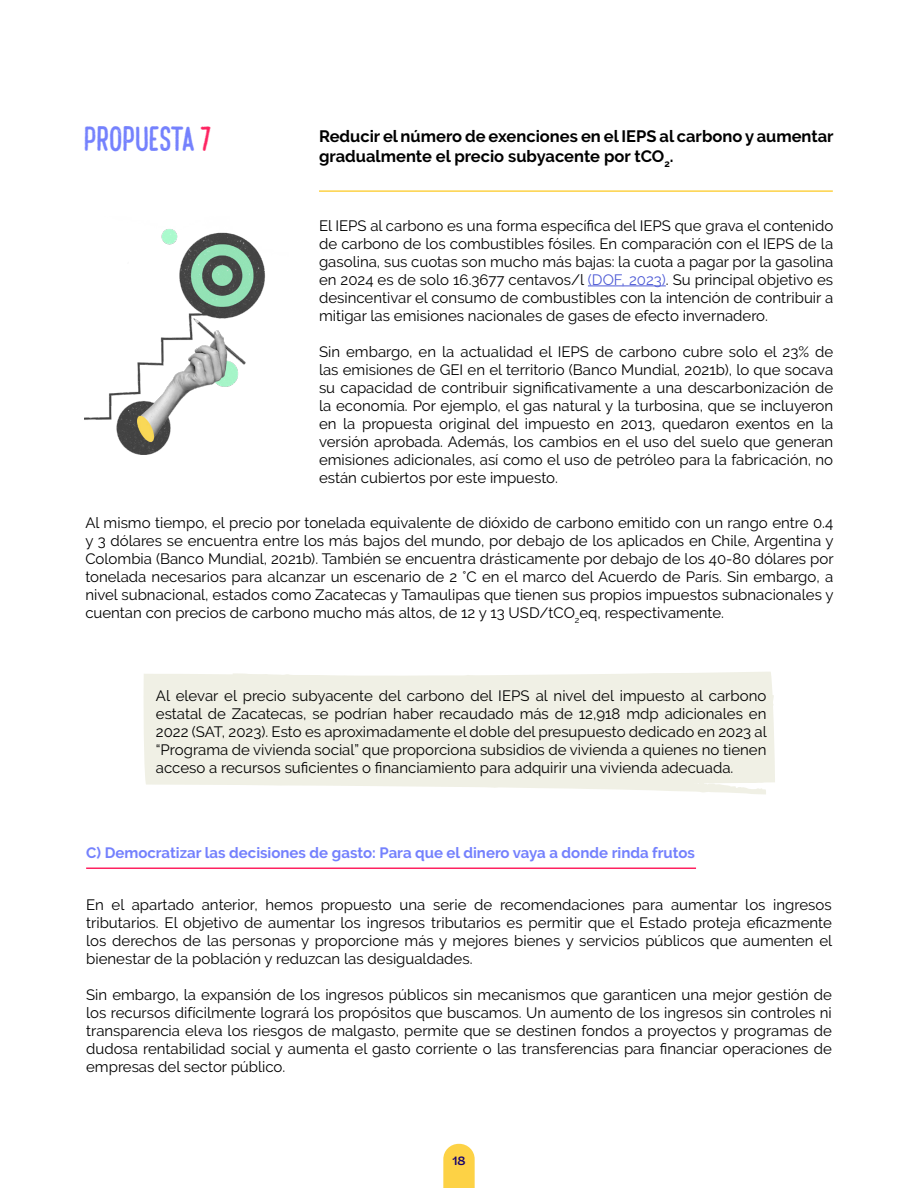
<style>
.page{position:relative;width:918px;height:1188px;background:#fff}
.page>*{position:absolute;margin:0;border:0;box-sizing:border-box;transform-origin:0 0}
.t1{font:27px "Caf Franoise";color:#7481fd}
.t2{font:700 16.5px/19.8px "Raleway";color:#000}
.t3{font:15px/18px "Raleway";color:#000;text-align:justify}
.t4{font:700 15px "Raleway";color:#7481fd}
.t5{font:700 12px "Panel Sans";color:#16016d}
.s1{color:#fe2260}
.s2{color:#4f5cd6}
</style>
<div class="page">
<svg style="left:443px;top:1144px;width:32px;height:44px"></svg>
<img style="left:85px;top:229px;width:180px;height:226px">
<hr style="left:319px;top:190px;width:514px;height:2px;background:#fdd245">
<hr style="left:588px;top:286px;width:78px;height:1px;background:#4f5cd6">
<svg style="left:143px;top:674px;width:623px;height:120px;fill:#f0f0e5"></svg>
<div style="left:228px;top:672px;width:547px;height:112px;background:#f0f0e5"></div>
<hr style="left:86px;top:868px;width:610px;height:1px;background:#fe2260">
<h1 class="t1" style="left:85px;top:118px;width:130px">PROPUESTA <span class="s1">7</span></h1>
<p class="t2" style="left:319px;top:126px;width:516px">Reducir el número de exenciones en el IEPS al carbono y aumentar gradualmente el precio subyacente por tCO<sub>2</sub>.</p>
<p class="t3" style="left:319px;top:216px;width:516px">El IEPS al carbono es una forma específica del IEPS que grava el contenido de carbono de los combustibles fósiles. En comparación con el IEPS de la gasolina, sus cuotas son mucho más bajas: la cuota a pagar por la gasolina en 2024 es de solo 16.3677 centavos/l <span class="s2">(DOF, 2023)</span>. Su principal objetivo es desincentivar el consumo de combustibles con la intención de contribuir a mitigar las emisiones nacionales de gases de efecto invernadero.</p>
<p class="t3" style="left:319px;top:342px;width:516px">Sin embargo, en la actualidad el IEPS de carbono cubre solo el 23% de las emisiones de GEI en el territorio (Banco Mundial, 2021b), lo que socava su capacidad de contribuir significativamente a una descarbonización de la economía. Por ejemplo, el gas natural y la turbosina, que se incluyeron en la propuesta original del impuesto en 2013, quedaron exentos en la versión aprobada. Además, los cambios en el uso del suelo que generan emisiones adicionales, así como el uso de petróleo para la fabricación, no están cubiertos por este impuesto.</p>
<p class="t3" style="left:85px;top:514px;width:750px">Al mismo tiempo, el precio por tonelada equivalente de dióxido de carbono emitido con un rango entre 0.4 y 3 dólares se encuentra entre los más bajos del mundo, por debajo de los aplicados en Chile, Argentina y Colombia (Banco Mundial, 2021b). También se encuentra drásticamente por debajo de los 40-80 dólares por tonelada necesarios para alcanzar un escenario de 2 °C en el marco del Acuerdo de París. Sin embargo, a nivel subnacional, estados como Zacatecas y Tamaulipas que tienen sus propios impuestos subnacionales y cuentan con precios de carbono mucho más altos, de 12 y 13 USD/tCO<sub>2</sub>eq, respectivamente.</p>
<p class="t3" style="left:156px;top:687px;width:613px">Al elevar el precio subyacente del carbono del IEPS al nivel del impuesto al carbono estatal de Zacatecas, se podrían haber recaudado más de 12,918 mdp adicionales en 2022 (SAT, 2023). Esto es aproximadamente el doble del presupuesto dedicado en 2023 al “Programa de vivienda social” que proporciona subsidios de vivienda a quienes no tienen acceso a recursos suficientes o financiamiento para adquirir una vivienda adecuada.</p>
<p class="t4" style="left:86px;top:844px;width:610px">C) Democratizar las decisiones de gasto: Para que el dinero vaya a donde rinda frutos</p>
<p class="t3" style="left:86px;top:896px;width:748px">En el apartado anterior, hemos propuesto una serie de recomendaciones para aumentar los ingresos tributarios. El objetivo de aumentar los ingresos tributarios es permitir que el Estado proteja eficazmente los derechos de las personas y proporcione más y mejores bienes y servicios públicos que aumenten el bienestar de la población y reduzcan las desigualdades.</p>
<p class="t3" style="left:86px;top:986px;width:747px">Sin embargo, la expansión de los ingresos públicos sin mecanismos que garanticen una mejor gestión de los recursos difícilmente logrará los propósitos que buscamos. Un aumento de los ingresos sin controles ni transparencia eleva los riesgos de malgasto, permite que se destinen fondos a proyectos y programas de dudosa rentabilidad social y aumenta el gasto corriente o las transferencias para financiar operaciones de empresas del sector público.</p>
<p class="t5" style="left:452px;top:1153px;width:15px">18</p>
</div>
